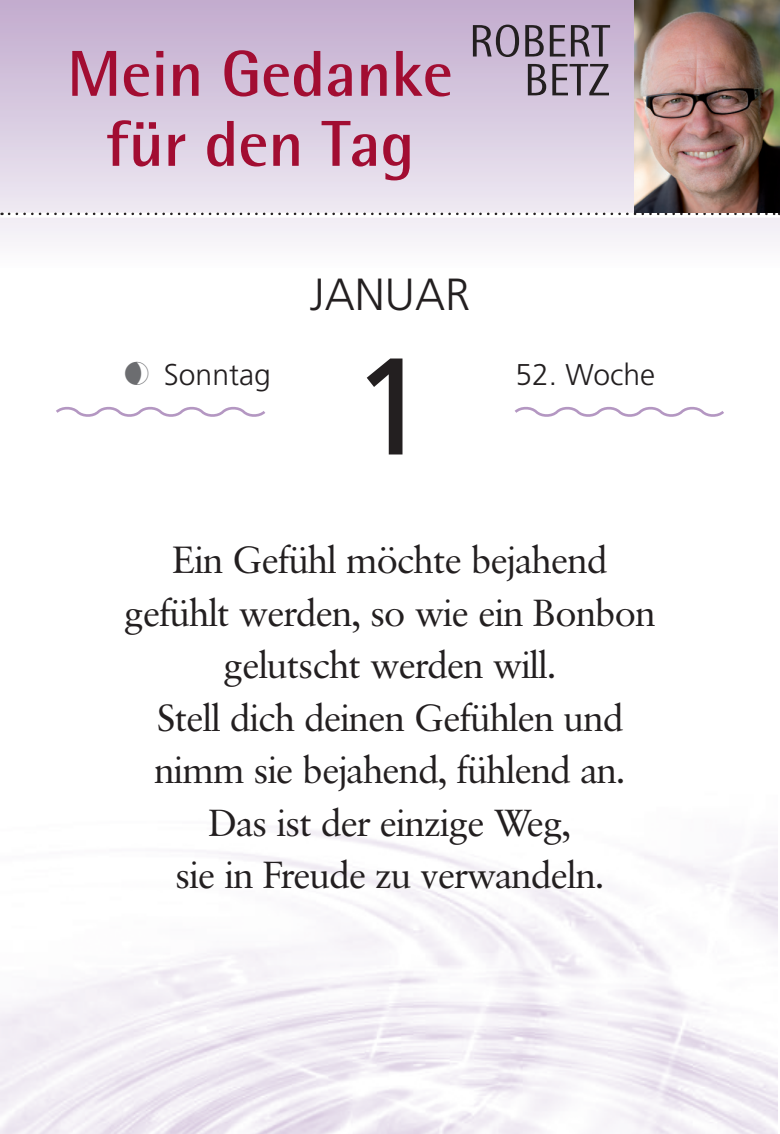
<style>
.page{position:relative;width:780px;height:1134px;background:#fff}
.page>*{position:absolute;margin:0;border:0;box-sizing:border-box;transform-origin:0 0}
.t1{font:137.5px "Frutiger";color:#231f20}
.t2{font:700 65px "Rotis Semi Sans";color:#a20d32}
.t3{font:300 45px "Frutiger";color:#231f20}
.t4{font:37.5px "Sabon BQ";color:#231f20}
.t5{font:300 30px "Frutiger";color:#231f20}
.s1{font-family:"L Astrology Pi One";font-weight:400;font-size:32.5px;color:#6c6d70}
</style>
<div class="page">
<div style="left:0;top:0;width:780px;height:269px;background:linear-gradient(to bottom,#c0a9cd,#fbfbfd)"></div>
<svg style="left:56px;top:406px;width:210px;height:11px"></svg>
<svg style="left:514px;top:406px;width:210px;height:11px"></svg>
<div style="left:0;top:213px;width:780px;height:5px;background:#fff"></div>
<svg style="left:9px;top:213px;width:771px;height:2px"></svg>
<svg style="left:528px;top:64px;width:81px;height:31px;background:#968a9b"></svg>
<svg style="left:473px;top:25px;width:137px;height:32px;background:#918397"></svg>
<img style="left:634px;top:0;width:146px;height:213px">
<p class="t2" style="left:67px;top:34px;width:387px">Mein Gedanke</p>
<p class="t2" style="left:106px;top:104px;width:310px">für den Tag</p>
<p class="t3" style="left:310px;top:269px;width:162px">JANUAR</p>
<p class="t1" style="left:352px;top:326px;width:78px">1</p>
<p class="t5" style="left:125px;top:358px;width:147px"><span class="s1">9</span> Sonntag</p>
<p class="t5" style="left:515px;top:358px;width:141px">52. Woche</p>
<p class="t4" style="left:173px;top:539px;width:435px">Ein Gefühl möchte bejahend</p>
<p class="t4" style="left:125px;top:591px;width:532px">gefühlt werden, so wie ein Bonbon</p>
<p class="t4" style="left:224px;top:644px;width:333px">gelutscht werden will.</p>
<p class="t4" style="left:157px;top:696px;width:467px">Stell dich deinen Gefühlen und</p>
<p class="t4" style="left:155px;top:749px;width:472px">nimm sie bejahend, fühlend an.</p>
<p class="t4" style="left:209px;top:801px;width:363px">Das ist der einzige Weg,</p>
<p class="t4" style="left:176px;top:854px;width:430px">sie in Freude zu verwandeln.</p>
</div>
